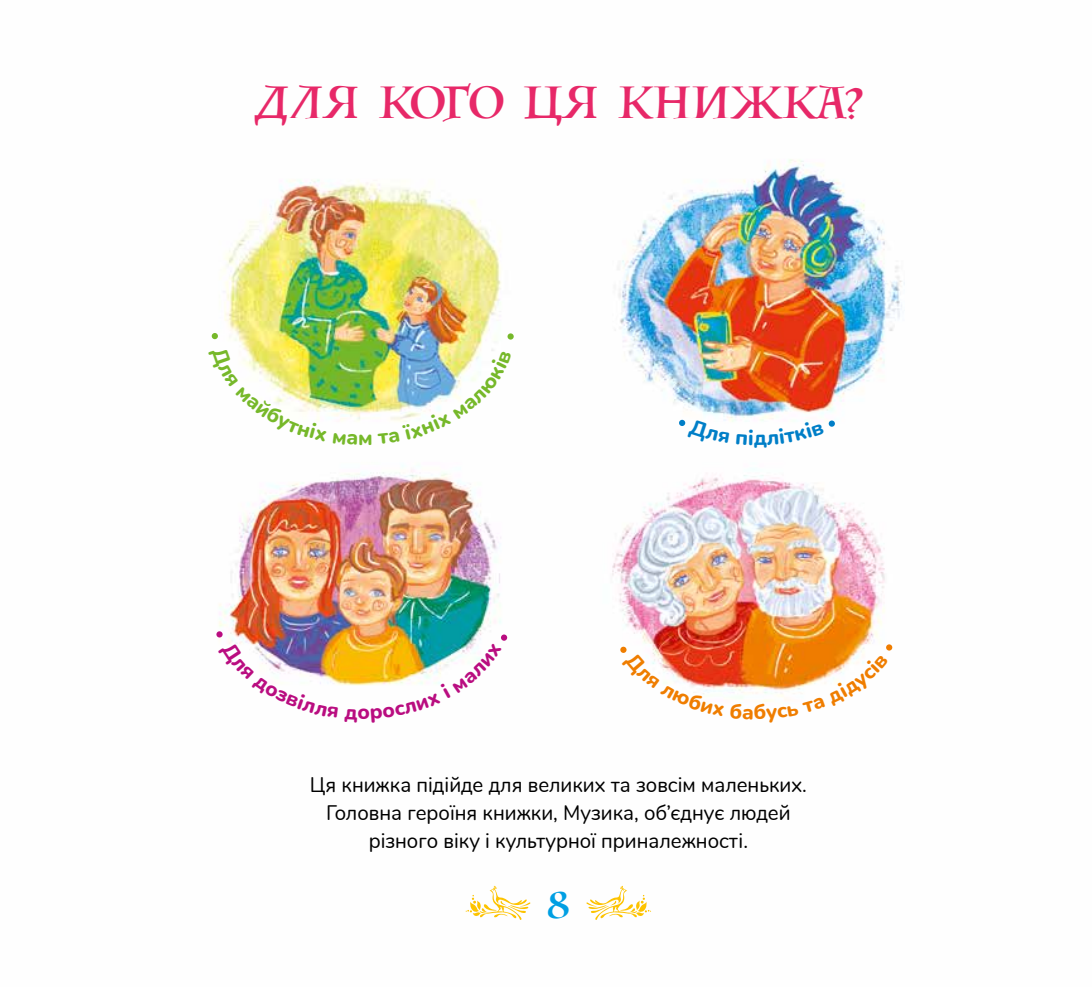
<style>
.page{position:relative;width:1092px;height:993px;background:#fff}
.page>*{position:absolute;margin:0;border:0;box-sizing:border-box;transform-origin:0 0}
.t1{font:43.75px "Luminari";letter-spacing:.03em;color:#e72868}
.t2{font:40.25px "Luminari";color:#009fe3}
.t3{font:21px/28px "Nunito";color:#000;text-align:center}
</style>
<div class="page">
<img style="left:211px;top:159px;width:694px;height:761px">
<svg style="left:212px;top:333px;width:6px;height:6px"></svg>
<svg style="left:507px;top:333px;width:6px;height:6px"></svg>
<div style="left:679px;top:419px;width:6px;height:7px;background:#007ec7;border-radius:50%"></div>
<svg style="left:586px;top:885px;width:65px;height:34px"></svg>
<svg style="left:465px;top:885px;width:65px;height:34px"></svg>
<img style="left:216px;top:631px;width:122px;height:86px">
<svg style="left:344px;top:634px;width:163px;height:88px"></svg>
<svg style="left:211px;top:346px;width:116px;height:95px"></svg>
<svg style="left:333px;top:432px;width:38px;height:13px"></svg>
<img style="left:377px;top:350px;width:134px;height:94px">
<svg style="left:687px;top:418px;width:42px;height:25px"></svg>
<svg style="left:736px;top:420px;width:98px;height:28px"></svg>
<svg style="left:620px;top:646px;width:104px;height:70px"></svg>
<svg style="left:730px;top:644px;width:162px;height:78px"></svg>
<h1 class="t1" style="left:254px;top:65px;width:609px">ДЛЯ КОГО ЦЯ КНИЖКА?</h1>
<p class="t3" style="left:310px;top:769px;width:498px">Ця книжка підійде для великих та зовсім маленьких.<br>Головна героїня книжки, Музика, об’єднує людей різного віку і культурної приналежності.</p>
<h2 class="t2" style="left:547px;top:869px;width:24px">8</h2>
</div>
